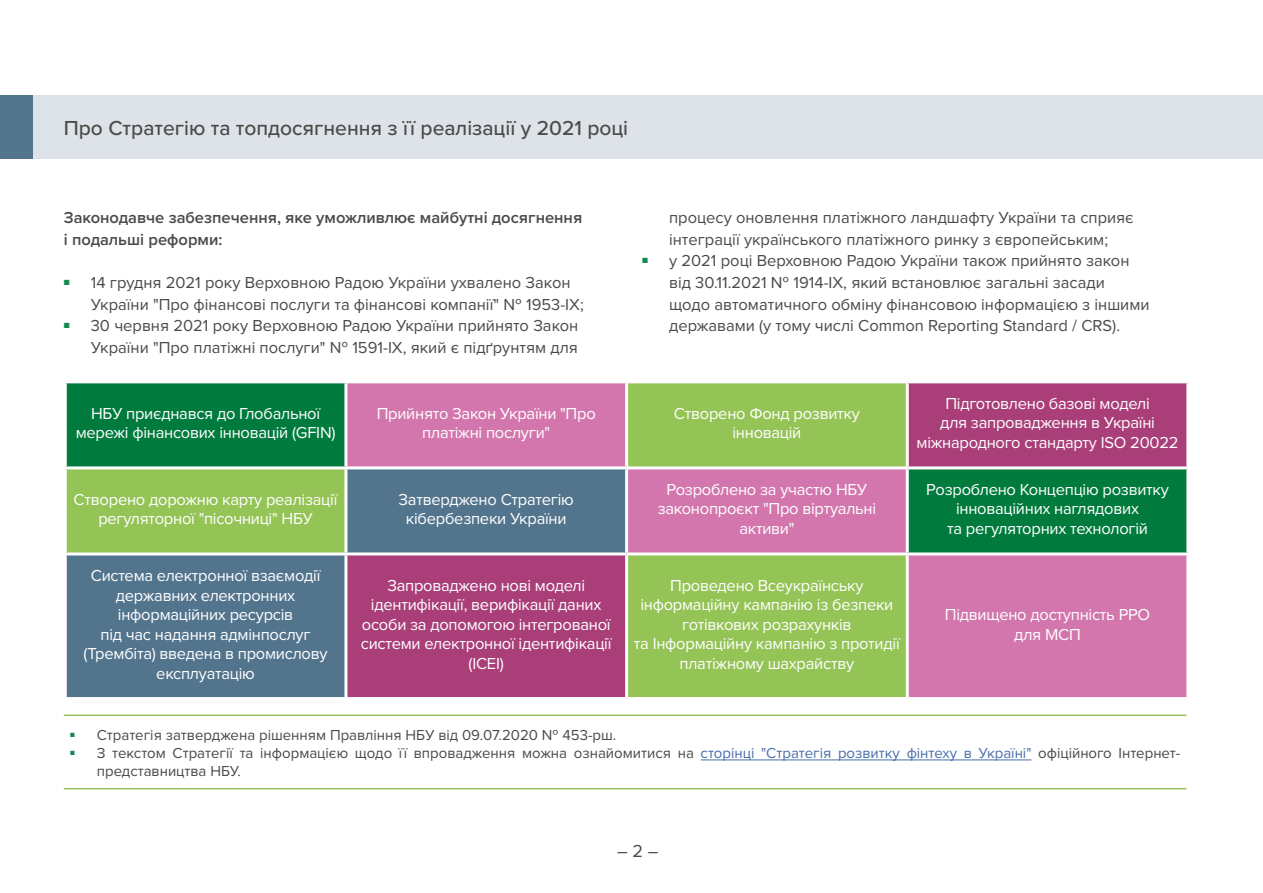
<style>
.page{position:relative;width:1263px;height:893px;background:#fff}
.page>*{position:absolute;margin:0;border:0;box-sizing:border-box;transform-origin:0 0}
.t1{font:500 21px "Proxima Nova";color:#4a4a49}
.t2{font:18px "Proxima Nova";color:#4a4a49}
.t3{font:16.5px/19.5px "Proxima Nova";letter-spacing:-.015em;color:#fff;text-align:center}
.t4{font:16.5px/21.6px "Proxima Nova";color:#4a4a49}
.t5{font:600 16.5px/21.6px "Proxima Nova";color:#4a4a49}
.t6{font:15px/18px "Proxima Nova";color:#4a4a49}
.s1{color:#4a6eaa}
</style>
<div class="page">
<div style="left:0;top:95px;width:1263px;height:64px;background:#dde3e8"></div>
<div style="left:0;top:95px;width:32px;height:64px;background:#52748d"></div>
<div style="left:67px;top:383px;width:277px;height:83px;background:#007b3d"></div>
<svg style="left:347px;top:383px;width:839px;height:314px;background:#a0897e"></svg>
<svg style="left:67px;top:469px;width:558px;height:228px;background:#7a727d"></svg>
<hr style="left:625px;top:383px;width:3px;height:83px;background:#fff">
<hr style="left:906px;top:383px;width:3px;height:83px;background:#fff">
<hr style="left:346px;top:466px;width:281px;height:3px;background:#fff">
<hr style="left:344px;top:469px;width:3px;height:83px;background:#fff">
<hr style="left:627px;top:466px;width:280px;height:3px;background:#fff">
<hr style="left:625px;top:469px;width:3px;height:83px;background:#fff">
<hr style="left:907px;top:466px;width:282px;height:3px;background:#fff">
<hr style="left:906px;top:469px;width:3px;height:83px;background:#fff">
<hr style="left:64px;top:552px;width:282px;height:3px;background:#fff">
<hr style="left:346px;top:552px;width:281px;height:3px;background:#fff">
<hr style="left:344px;top:555px;width:3px;height:142px;background:#fff">
<hr style="left:627px;top:552px;width:280px;height:3px;background:#fff">
<hr style="left:625px;top:555px;width:3px;height:142px;background:#fff">
<hr style="left:907px;top:552px;width:282px;height:3px;background:#fff">
<hr style="left:906px;top:555px;width:3px;height:142px;background:#fff">
<hr style="left:64px;top:714px;width:1122px;height:2px;background:#94c356">
<hr style="left:64px;top:788px;width:1122px;height:1px;background:#94c356">
<hr style="left:701px;top:760px;width:330px;height:1px;background:#4a6eaa">
<p class="t1" style="left:64px;top:116px;width:566px">Про Стратегію та топдосягнення з її реалізації у 2021 році</p>
<p class="t5" style="left:64px;top:207px;width:520px">Законодавче забезпечення, яке уможливлює майбутні досягнення і подальші реформи:</p>
<p class="t4" style="left:91px;top:272px;width:494px;text-indent:-27px"><sup>■</sup> 14 грудня 2021 року Верховною Радою України ухвалено Закон<br>України "Про фінансові послуги та фінансові компанії" № 1953-IX;</p>
<p class="t4" style="left:64px;top:315px;width:516px;text-align:right"><sup>■</sup> 30 червня 2021 року Верховною Радою України прийнято Закон<br>України "Про платіжні послуги" № 1591-ІХ, який є підґрунтям для</p>
<p class="t4" style="left:669px;top:207px;width:466px">процесу оновлення платіжного ландшафту України та сприяє інтеграції українського платіжного ринку з європейським;</p>
<p class="t4" style="left:669px;top:250px;width:482px;text-indent:-27px"><sup>■</sup> у 2021 році Верховною Радою України також прийнято закон від 30.11.2021 № 1914-IX, який встановлює загальні засади щодо автоматичного обміну фінансовою інформацією з іншими державами (у тому числі Сommon Reporting Standard / CRS).</p>
<p class="t3" style="left:76px;top:404px;width:261px">НБУ приєднався до Глобальної мережі фінансових інновацій (GFIN)</p>
<p class="t3" style="left:377px;top:404px;width:221px">Прийнято Закон України "Про платіжні послуги"</p>
<p class="t3" style="left:674px;top:404px;width:187px">Створено Фонд розвитку інновацій</p>
<p class="t3" style="left:916px;top:394px;width:264px">Підготовлено базові моделі<br>для запровадження в Україні міжнародного стандарту ISO 20022</p>
<p class="t3" style="left:74px;top:490px;width:265px">Створено дорожню карту реалізації регуляторної "пісочниці" НБУ</p>
<p class="t3" style="left:399px;top:490px;width:177px">Затверджено Стратегію кібербезпеки України</p>
<p class="t3" style="left:658px;top:480px;width:220px">Розроблено за участю НБУ законопроєкт "Про віртуальні активи"</p>
<p class="t3" style="left:926px;top:480px;width:244px">Розроблено Концепцію розвитку інноваційних наглядових<br>та регуляторних технологій</p>
<p class="t3" style="left:84px;top:566px;width:245px">Система електронної взаємодії державних електронних інформаційних ресурсів<br>під час надання адмінпослуг (Трембіта) введена в промислову експлуатацію</p>
<p class="t3" style="left:361px;top:576px;width:252px">Запроваджено нові моделі ідентифікації, верифікації даних особи за допомогою інтегрованої системи електронної ідентифікації (ІСЕІ)</p>
<p class="t3" style="left:634px;top:576px;width:267px">Проведено Всеукраїнську інформаційну кампанію із безпеки готівкових розрахунків<br>та Інформаційну кампанію з протидії платіжному шахрайству</p>
<p class="t3" style="left:945px;top:605px;width:207px">Підвищено доступність РРО для МСП</p>
<p class="t6" style="left:70px;top:726px;width:548px"><sup>■</sup> Стратегія затверджена рішенням Правління НБУ від 09.07.2020 № 453-рш.</p>
<p class="t6" style="left:97px;top:744px;width:1085px;text-indent:-27px"><sup>■</sup> З текстом Стратегії та інформацією щодо її впровадження можна ознайомитися на <span class="s1">сторінці "Стратегія розвитку фінтеху в Україні"</span> офіційного Інтернет&shy;представництва НБУ.</p>
<p class="t2" style="left:617px;top:840px;width:43px">– 2 –</p>
</div>
